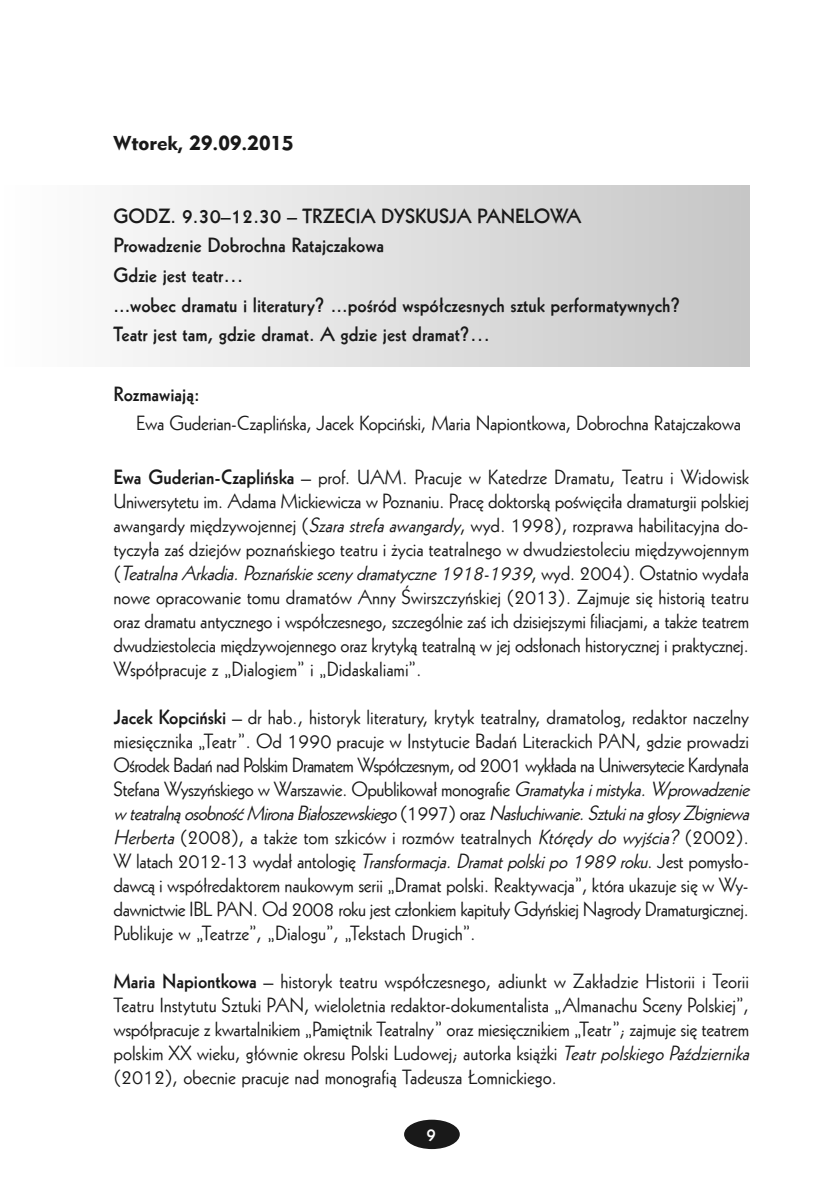
<style>
.page{position:relative;width:840px;height:1191px;background:#fff}
.page>*{position:absolute;margin:0;border:0;box-sizing:border-box;transform-origin:0 0}
.t1{font:20px/24px "Geometric 231 EU";letter-spacing:-.01em;color:#191919}
.t2{font:700 20px/29.6px "Geometric 231 EU";color:#191919}
.t3{font:20px "Geometric 415 Blk EU";color:#191919}
.t4{font:700 18px "Geometric 231 EU";color:#fff}
.s1{font-weight:700}
.s2{font-style:italic}
</style>
<div class="page">
<div style="left:404px;top:1119px;width:55px;height:30px;background:#191919;border-radius:50%"></div>
<p class="t3" style="left:113px;top:131px;width:182px">Wtorek, 29.09.2015</p>
<p class="t2" style="left:113px;top:200px;width:568px">GODZ. 9.30–12.30 – TRZECIA DYSKUSJA PANELOWA<br>Prowadzenie Dobrochna Ratajczakowa<br>Gdzie jest teatr…<br>...wobec dramatu i literatury? ...pośród współczesnych sztuk performatywnych?<br>Teatr jest tam, gdzie dramat. A gdzie jest dramat?…</p>
<p class="t2" style="left:113px;top:378px;width:88px">Rozmawiają:</p>
<p class="t1" style="left:136px;top:410px;width:606px">Ewa Guderian-Czaplińska, Jacek Kopciński, Maria Napiontkowa, Dobrochna Ratajczakowa</p>
<p class="t1" style="left:113px;top:464px;width:636px;text-align:justify"><span class="s1">Ewa Guderian-Czaplińska</span> – prof. UAM. Pracuje w Katedrze Dramatu, Teatru i Widowisk Uniwersytetu im. Adama Mickiewicza w Poznaniu. Pracę doktorską poświęciła dramaturgii polskiej awangardy międzywojennej (<span class="s2">Szarastrefaawangardy</span>, wyd. 1998), rozprawa habilitacyjna do&shy;tyczyła zaś dziejów poznańskiego teatru i życia teatralnego w dwudziestoleciu międzywojennym (<span class="s2">Teatralna Arkadia. Poznańskie sceny dramatyczne 1918-1939</span>, wyd . 2 0 0 4 ) . O s t a t n i o wyd a ła nowe opracowanie tomu dramatów Anny Świrszczyńskiej (2013). Zajmuje się historią teatru oraz dramatu antycznego i współczesnego, szczególnie zaś ich dzisiejszymi filiacjami, a także teatrem dwudziestolecia międzywojennego oraz krytyką teatralną w jej odsłonach historycznej i praktycznej.<br>Współpracuje z „Dialogiem” i „Didaskaliami”.</p>
<p class="t1" style="left:113px;top:704px;width:641px"><span class="s1">Jacek Kopciński</span> – dr hab., historyk literatury, krytyk teatralny, dramatolog, redaktor naczelny miesięcznika „Teatr”. Od 1990 pracuje w Instytucie Badań Literackich PAN, gdzie prowadzi Ośrodek Badań nad Polskim Dramatem Współczesnym, od 2001 wykłada na Uniwersytecie Kardynała Stefana Wyszyńskiego w Warszawie. Opublikował monografie <span class="s2">Gramatykaimistyka.Wprowadzenie w teatralną osobność Mirona Białoszewskiego</span> ( 1 9 9 7 ) o r a z <span class="s2">Nasłuchiwanie. Sztuki na głosy Zbigniewa Herberta</span>(2008), a także tom szkiców i rozmów teatralnych <span class="s2">Którędydowyjścia?</span>(2002).<br>W latach 2012-13 wydał antologię <span class="s2">Transformacja.Dramatpolskipo1989roku</span>. Jest pomysło&shy;dawcą i współredaktorem naukowym serii „Dramat polski. Reaktywacja”, która ukazuje się w Wy&shy;dawnictwie IBL PAN. Od 2008 roku jest członkiem kapituły Gdyńskiej Nagrody Dramaturgicznej.<br>Publikuje w „Teatrze”, „Dialogu”, „Tekstach Drugich”.</p>
<p class="t1" style="left:113px;top:968px;width:641px"><span class="s1">Maria Napiontkowa</span> – historyk teatru współczesnego, adiunkt w Zakładzie Historii i Teorii Teatru Instytutu Sztuki PAN, wieloletnia redaktor-dokumentalista „Almanachu Sceny Polskiej”, współpracuje z kwartalnikiem „Pamiętnik Teatralny” oraz miesięcznikiem „Teatr”; zajmuje się teatrem polskim XX wieku, głównie okresu Polski Ludowej; autorka książki <span class="s2">TeatrpolskiegoPaździernika </span>(2012), obecnie pracuje nad monografią Tadeusza Łomnickiego.</p>
<p class="t4" style="left:426px;top:1122px;width:12px">9</p>
</div>
